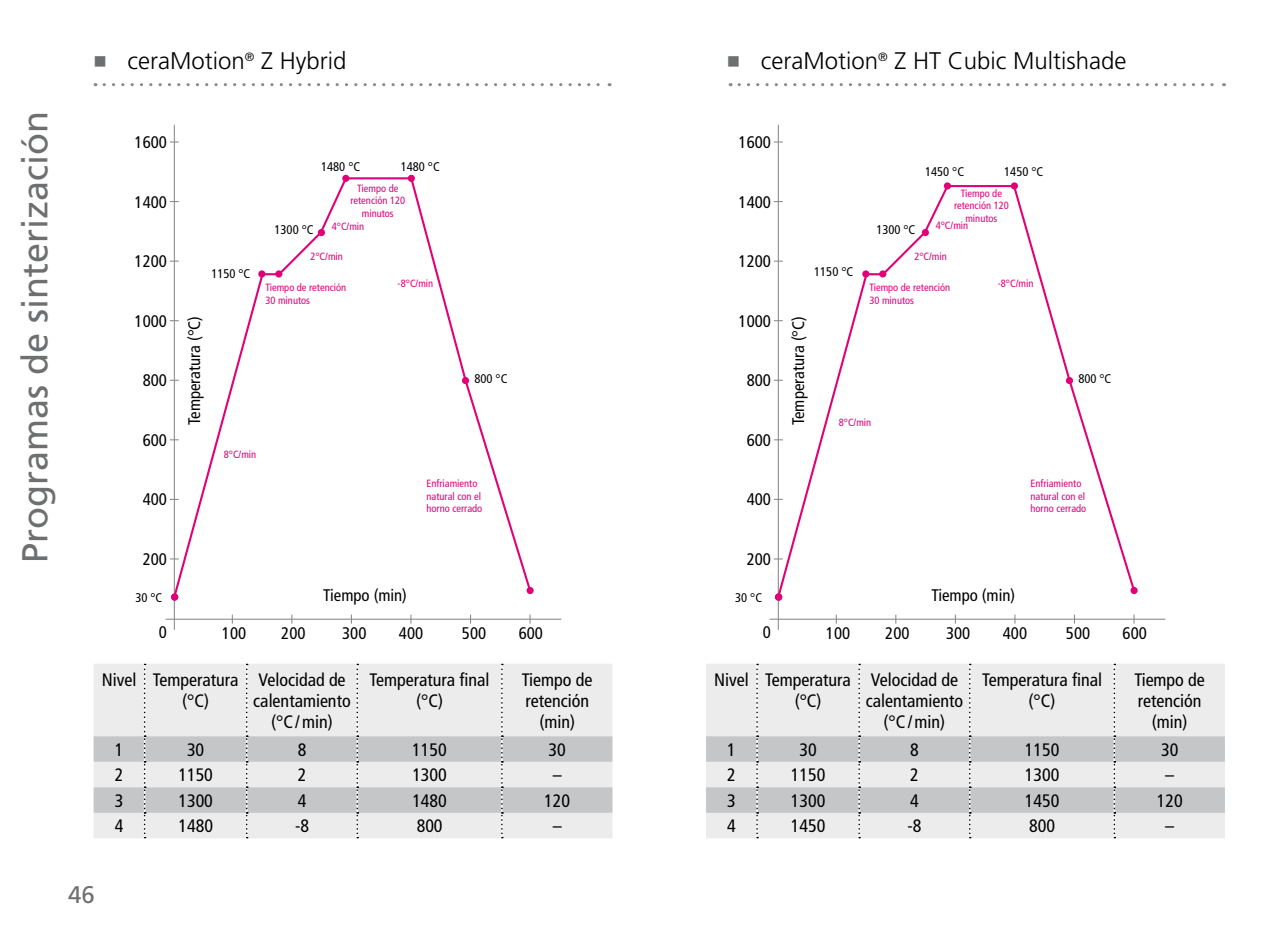
<style>
.page{position:relative;width:1276px;height:936px;background:#fff}
.page>*{position:absolute;margin:0;border:0;box-sizing:border-box;transform-origin:0 0}
.t1{font:36px "Frutiger LT Std";color:#6e6f70}
.t2{font:300 24px "Frutiger LT Std";color:#000}
.t3{font:24px "Frutiger LT Std";color:#6e6f70}
.t4{font:condensed 18px/21px "Frutiger LT Std";color:#000;text-align:center}
.t5{font:condensed 16.8px "Frutiger LT Std";color:#000}
.t6{font:condensed 12.6px "Frutiger LT Std";color:#000}
.t7{font:condensed 10.5px/12.6px "Frutiger LT Std";color:#e20079}
</style>
<div class="page">
<svg style="left:94px;top:663px;width:518px;height:175px;background:#e0e0e1"></svg>
<hr style="left:174px;top:125px;width:1px;height:504px;background:#868889">
<svg style="left:172px;top:176px;width:359px;height:423px"></svg>
<div style="left:258px;top:270px;width:7px;height:7px;background:#e20079;border-radius:50%"></div>
<div style="left:275px;top:270px;width:7px;height:7px;background:#e20079;border-radius:50%"></div>
<div style="left:318px;top:229px;width:7px;height:7px;background:#e20079;border-radius:50%"></div>
<div style="left:342px;top:175px;width:7px;height:7px;background:#e20079;border-radius:50%"></div>
<div style="left:408px;top:175px;width:7px;height:7px;background:#e20079;border-radius:50%"></div>
<div style="left:526px;top:587px;width:8px;height:7px;background:#e20079;border-radius:50%"></div>
<div style="left:462px;top:377px;width:7px;height:7px;background:#e20079;border-radius:50%"></div>
<div style="left:171px;top:593px;width:7px;height:7px;background:#e20079;border-radius:50%"></div>
<hr style="left:166px;top:618px;width:395px;height:1px;background:#868889">
<svg style="left:170px;top:260px;width:9px;height:2px"></svg>
<svg style="left:739px;top:83px;width:485px;height:3px"></svg>
<svg style="left:104px;top:83px;width:506px;height:3px"></svg>
<svg style="left:706px;top:663px;width:519px;height:175px;background:#e0e0e1"></svg>
<hr style="left:778px;top:125px;width:1px;height:504px;background:#868889">
<hr style="left:769px;top:618px;width:396px;height:1px;background:#868889">
<svg style="left:775px;top:184px;width:361px;height:415px"></svg>
<div style="left:862px;top:270px;width:7px;height:7px;background:#e20079;border-radius:50%"></div>
<div style="left:879px;top:270px;width:7px;height:7px;background:#e20079;border-radius:50%"></div>
<div style="left:922px;top:229px;width:7px;height:7px;background:#e20079;border-radius:50%"></div>
<div style="left:944px;top:182px;width:7px;height:7px;background:#e20079;border-radius:50%"></div>
<div style="left:1011px;top:182px;width:7px;height:7px;background:#e20079;border-radius:50%"></div>
<div style="left:1130px;top:587px;width:7px;height:7px;background:#e20079;border-radius:50%"></div>
<div style="left:775px;top:593px;width:7px;height:7px;background:#e20079;border-radius:50%"></div>
<div style="left:1066px;top:377px;width:7px;height:7px;background:#e20079;border-radius:50%"></div>
<h1 class="t1" style="left:14px;top:563px;width:454px;rotate:-90deg">Programas de sinterización</h1>
<h2 class="t2" style="left:128px;top:47px;width:220px">ceraMotion<sup>®</sup> Z Hybrid</h2>
<p class="t5" style="left:135px;top:133px;width:34px">1600</p>
<p class="t5" style="left:135px;top:192px;width:34px">1400</p>
<p class="t5" style="left:135px;top:252px;width:34px">1200</p>
<p class="t5" style="left:135px;top:311px;width:34px">1000</p>
<p class="t5" style="left:143px;top:370px;width:26px">800</p>
<p class="t5" style="left:143px;top:430px;width:26px">600</p>
<p class="t5" style="left:143px;top:489px;width:26px">400</p>
<p class="t5" style="left:143px;top:549px;width:26px">200</p>
<p class="t6" style="left:135px;top:590px;width:28px">30 °C</p>
<p class="t5" style="left:159px;top:622px;width:10px">0</p>
<p class="t6" style="left:211px;top:267px;width:41px">1150 °C</p>
<p class="t5" style="left:184px;top:425px;width:111px;rotate:-90deg">Temperatura (°C)</p>
<p class="t6" style="left:321px;top:159px;width:41px">1480 °C</p>
<p class="t6" style="left:401px;top:159px;width:41px">1480 °C</p>
<p class="t6" style="left:274px;top:223px;width:41px">1300 °C</p>
<p class="t7" style="left:350px;top:182px;width:56px;text-align:center">Tiempo de retención 120 minutos</p>
<p class="t7" style="left:332px;top:220px;width:34px">4°C/min</p>
<p class="t7" style="left:310px;top:250px;width:34px">2°C/min</p>
<p class="t7" style="left:265px;top:281px;width:82px">Tiempo de retención<br>30 minutos</p>
<p class="t7" style="left:398px;top:277px;width:37px">-8°C/min</p>
<p class="t6" style="left:474px;top:371px;width:34px">800 °C</p>
<p class="t7" style="left:224px;top:447px;width:34px">8°C/min</p>
<p class="t7" style="left:426px;top:477px;width:57px">Enfriamiento natural con el horno cerrado</p>
<p class="t5" style="left:323px;top:585px;width:85px">Tiempo (min)</p>
<p class="t5" style="left:222px;top:623px;width:26px">100</p>
<p class="t5" style="left:281px;top:623px;width:26px">200</p>
<p class="t5" style="left:342px;top:623px;width:26px">300</p>
<p class="t5" style="left:399px;top:623px;width:26px">400</p>
<p class="t5" style="left:462px;top:623px;width:26px">500</p>
<p class="t5" style="left:519px;top:623px;width:26px">600</p>
<p class="t4" style="left:182px;top:669px;width:58px;text-align:left;text-indent:-80px">Nivel Temperatura (°C)</p>
<p class="t4" style="left:253px;top:669px;width:99px">Velocidad de calentamiento (°C/min)</p>
<p class="t4" style="left:369px;top:669px;width:121px">Temperatura final (°C)</p>
<p class="t4" style="left:522px;top:669px;width:72px">Tiempo de retención (min)</p>
<p class="t4" style="left:115px;top:739px;width:10px">1</p>
<p class="t4" style="left:187px;top:739px;width:19px">30</p>
<p class="t4" style="left:298px;top:739px;width:10px">8</p>
<p class="t4" style="left:412px;top:739px;width:36px">1150</p>
<p class="t4" style="left:548px;top:739px;width:19px">30</p>
<p class="t4" style="left:115px;top:764px;width:10px">2</p>
<p class="t4" style="left:178px;top:764px;width:36px">1150</p>
<p class="t4" style="left:298px;top:764px;width:10px">2</p>
<p class="t4" style="left:412px;top:764px;width:36px">1300</p>
<p class="t4" style="left:553px;top:764px;width:10px">–</p>
<p class="t4" style="left:115px;top:790px;width:10px">3</p>
<p class="t4" style="left:178px;top:790px;width:36px">1300</p>
<p class="t4" style="left:298px;top:790px;width:10px">4</p>
<p class="t4" style="left:412px;top:790px;width:36px">1480</p>
<p class="t4" style="left:544px;top:790px;width:27px">120</p>
<p class="t4" style="left:115px;top:815px;width:10px">4</p>
<p class="t4" style="left:178px;top:815px;width:36px">1480</p>
<p class="t4" style="left:295px;top:815px;width:15px">-8</p>
<p class="t4" style="left:417px;top:815px;width:27px">800</p>
<p class="t4" style="left:553px;top:815px;width:10px">–</p>
<h2 class="t3" style="left:68px;top:880px;width:28px">46</h2>
<h2 class="t2" style="left:760px;top:47px;width:367px">ceraMotion<sup>®</sup> Z HT Cubic Multishade</h2>
<p class="t5" style="left:738px;top:133px;width:34px">1600</p>
<p class="t5" style="left:738px;top:192px;width:34px">1400</p>
<p class="t5" style="left:738px;top:252px;width:34px">1200</p>
<p class="t5" style="left:738px;top:311px;width:34px">1000</p>
<p class="t5" style="left:746px;top:370px;width:26px">800</p>
<p class="t5" style="left:746px;top:430px;width:26px">600</p>
<p class="t5" style="left:746px;top:489px;width:26px">400</p>
<p class="t5" style="left:746px;top:549px;width:26px">200</p>
<p class="t6" style="left:735px;top:590px;width:28px">30 °C</p>
<p class="t5" style="left:763px;top:622px;width:10px">0</p>
<p class="t6" style="left:876px;top:223px;width:41px">1300 °C</p>
<p class="t6" style="left:925px;top:164px;width:41px">1450 °C</p>
<p class="t6" style="left:1004px;top:164px;width:41px">1450 °C</p>
<p class="t7" style="left:954px;top:187px;width:56px;text-align:center">Tiempo de retención 120 minutos</p>
<p class="t7" style="left:935px;top:219px;width:34px">4°C/min</p>
<p class="t6" style="left:814px;top:264px;width:41px">1150 °C</p>
<p class="t7" style="left:914px;top:250px;width:34px">2°C/min</p>
<p class="t7" style="left:869px;top:281px;width:82px">Tiempo de retención<br>30 minutos</p>
<p class="t5" style="left:788px;top:425px;width:111px;rotate:-90deg">Temperatura (°C)</p>
<p class="t7" style="left:838px;top:416px;width:34px">8°C/min</p>
<p class="t7" style="left:997px;top:277px;width:37px">-8°C/min</p>
<p class="t6" style="left:1078px;top:371px;width:34px">800 °C</p>
<p class="t7" style="left:1030px;top:477px;width:57px">Enfriamiento natural con el horno cerrado</p>
<p class="t5" style="left:931px;top:585px;width:85px">Tiempo (min)</p>
<p class="t5" style="left:826px;top:623px;width:26px">100</p>
<p class="t5" style="left:885px;top:623px;width:26px">200</p>
<p class="t5" style="left:946px;top:623px;width:26px">300</p>
<p class="t5" style="left:1003px;top:623px;width:26px">400</p>
<p class="t5" style="left:1066px;top:623px;width:26px">500</p>
<p class="t5" style="left:1122px;top:623px;width:26px">600</p>
<p class="t4" style="left:794px;top:669px;width:58px;text-align:left;text-indent:-80px">Nivel Temperatura (°C)</p>
<p class="t4" style="left:866px;top:669px;width:99px">Velocidad de calentamiento (°C/min)</p>
<p class="t4" style="left:982px;top:669px;width:121px">Temperatura final (°C)</p>
<p class="t4" style="left:1134px;top:669px;width:72px">Tiempo de retención (min)</p>
<p class="t4" style="left:727px;top:739px;width:10px">1</p>
<p class="t4" style="left:799px;top:739px;width:19px">30</p>
<p class="t4" style="left:910px;top:739px;width:10px">8</p>
<p class="t4" style="left:1024px;top:739px;width:36px">1150</p>
<p class="t4" style="left:1161px;top:739px;width:19px">30</p>
<p class="t4" style="left:727px;top:764px;width:10px">2</p>
<p class="t4" style="left:791px;top:764px;width:36px">1150</p>
<p class="t4" style="left:910px;top:764px;width:10px">2</p>
<p class="t4" style="left:1024px;top:764px;width:36px">1300</p>
<p class="t4" style="left:1165px;top:764px;width:10px">–</p>
<p class="t4" style="left:727px;top:790px;width:10px">3</p>
<p class="t4" style="left:791px;top:790px;width:36px">1300</p>
<p class="t4" style="left:910px;top:790px;width:10px">4</p>
<p class="t4" style="left:1024px;top:790px;width:36px">1450</p>
<p class="t4" style="left:1156px;top:790px;width:27px">120</p>
<p class="t4" style="left:727px;top:815px;width:10px">4</p>
<p class="t4" style="left:791px;top:815px;width:36px">1450</p>
<p class="t4" style="left:907px;top:815px;width:15px">-8</p>
<p class="t4" style="left:1029px;top:815px;width:27px">800</p>
<p class="t4" style="left:1165px;top:815px;width:10px">–</p>
</div>
